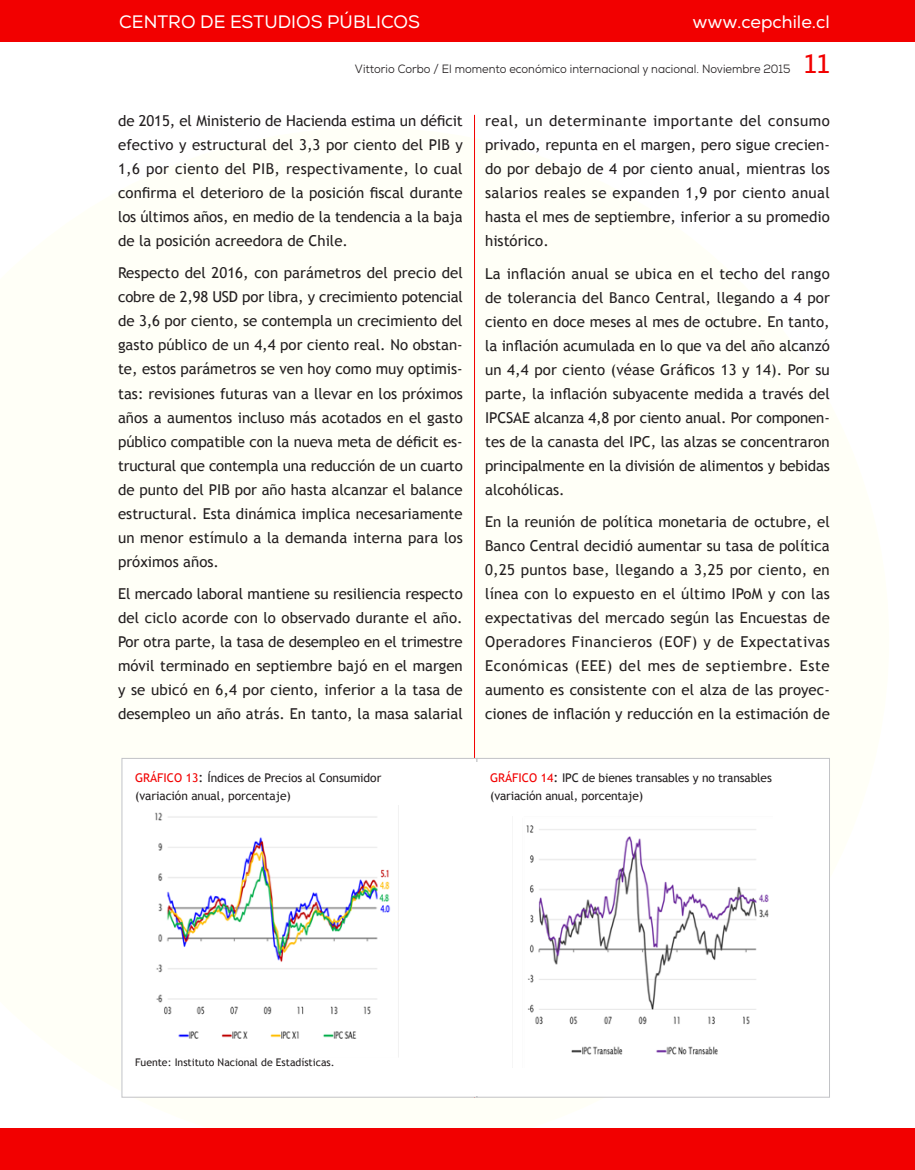
<style>
.page{position:relative;width:915px;height:1170px;background:#fff}
.page>*{position:absolute;margin:0;border:0;box-sizing:border-box;transform-origin:0 0}
.t1{font:27px "Nexa";color:#f20000;scale:1.1 1}
.t2{font:18px "Nexa";color:#fff}
._07_texto_GENERAL{font:15px/24px "Trebuchet MS";color:#231f20;text-align:justify}
.t3{font:12px/18px "Trebuchet MS";letter-spacing:-.005em;color:#231f20}
.t4{font:12px "Nexa";color:#231f20;scale:.93 1}
._22_fuente{font:10.5px "Trebuchet MS";color:#231f20}
.s1{color:#f20000}
.s2{font-size:13.5px}
</style>
<div class="page">
<hr style="left:474px;top:115px;width:1px;height:982px;background:#f20000">
<div style="left:0;top:0;width:914px;height:41px;background:#f20000"></div>
<div style="left:0;top:1128px;width:914px;height:41px;background:#f20000"></div>
<div style="left:470px;top:762px;width:13px;height:32px;background:#fff"></div>
<div style="left:470px;top:788px;width:13px;height:307px;background:#fff"></div>
<img style="left:155px;top:806px;width:244px;height:251px">
<img style="left:526px;top:825px;width:243px;height:230px">
<p class="t2" style="left:119px;top:11px;width:302px">CENTRO DE ESTUDIOS PÚBLICOS</p>
<p class="t4" style="left:355px;top:62px;width:469px">Vittorio Corbo / El momento económico internacional y nacional. Noviembre 2015</p>
<p class="t2" style="left:692px;top:11px;width:139px">www.cepchile.cl</p>
<h1 class="t1" style="left:804px;top:47px;width:25px">11</h1>
<p class="_07_texto_GENERAL" style="left:118px;top:109px;width:346px">de 2015, el Ministerio de Hacienda estima un déficit efectivo y estructural del 3,3 por ciento del PIB y 1,6 por ciento del PIB, respectivamente, lo cual confirma el deterioro de la posición fiscal durante los últimos años, en medio de la tendencia a la baja de la posición acreedora de Chile.</p>
<p class="_07_texto_GENERAL" style="left:118px;top:261px;width:346px">Respecto del 2016, con parámetros del precio del cobre de 2,98 USD por libra, y crecimiento potencial de 3,6 por ciento, se contempla un crecimiento del gasto público de un 4,4 por ciento real. No obstan&shy;te, estos parámetros se ven hoy como muy optimis&shy;tas: revisiones futuras van a llevar en los próximos años a aumentos incluso más acotados en el gasto público compatible con la nueva meta de déficit es&shy;tructural que contempla una reducción de un cuarto de punto del PIB por año hasta alcanzar el balance estructural. Esta dinámica implica necesariamente un menor estímulo a la demanda interna para los próximos años.</p>
<p class="_07_texto_GENERAL" style="left:118px;top:582px;width:346px">El mercado laboral mantiene su resiliencia respecto del ciclo acorde con lo observado durante el año.<br>Por otra parte, la tasa de desempleo en el trimestre móvil terminado en septiembre bajó en el margen y se ubicó en 6,4 por ciento, inferior a la tasa de desempleo un año atrás. En tanto, la masa salarial</p>
<p class="t3" style="left:135px;top:768px;width:248px"><span class="s1">GRÁFICO 13</span><span class="s2">:</span> Índices de Precios al Consumidor</p>
<p class="t3" style="left:135px;top:786px;width:157px">(variación anual, porcentaje)</p>
<p class="_07_texto_GENERAL" style="left:485px;top:109px;width:346px">real, un determinante importante del consumo privado, repunta en el margen, pero sigue crecien&shy;do por debajo de 4 por ciento anual, mientras los salarios reales se expanden 1,9 por ciento anual hasta el mes de septiembre, inferior a su promedio histórico.</p>
<p class="_07_texto_GENERAL" style="left:485px;top:261px;width:346px">La inflación anual se ubica en el techo del rango de tolerancia del Banco Central, llegando a 4 por ciento en doce meses al mes de octubre. En tanto, la inflación acumulada en lo que va del año alcanzó un 4,4 por ciento (véase Gráficos 13 y 14). Por su parte, la inflación subyacente medida a través del IPCSAE alcanza 4,8 por ciento anual. Por componen&shy;tes de la canasta del IPC, las alzas se concentraron principalmente en la división de alimentos y bebidas alcohólicas.</p>
<p class="_07_texto_GENERAL" style="left:485px;top:510px;width:346px">En la reunión de política monetaria de octubre, el Banco Central decidió aumentar su tasa de política 0,25 puntos base, llegando a 3,25 por ciento, en línea con lo expuesto en el último IPoM y con las expectativas del mercado según las Encuestas de Operadores Financieros (EOF) y de Expectativas Económicas (EEE) del mes de septiembre. Este aumento es consistente con el alza de las proyec&shy;ciones de inflación y reducción en la estimación de</p>
<p class="t3" style="left:490px;top:768px;width:283px"><span class="s1">GRÁFICO 14</span><span class="s2">:</span> IPC de bienes transables y no transables (variación anual, porcentaje)</p>
<p class="_22_fuente" style="left:135px;top:1055px;width:201px">Fuente: Instituto Nacional de Estadísticas.</p>
</div>
